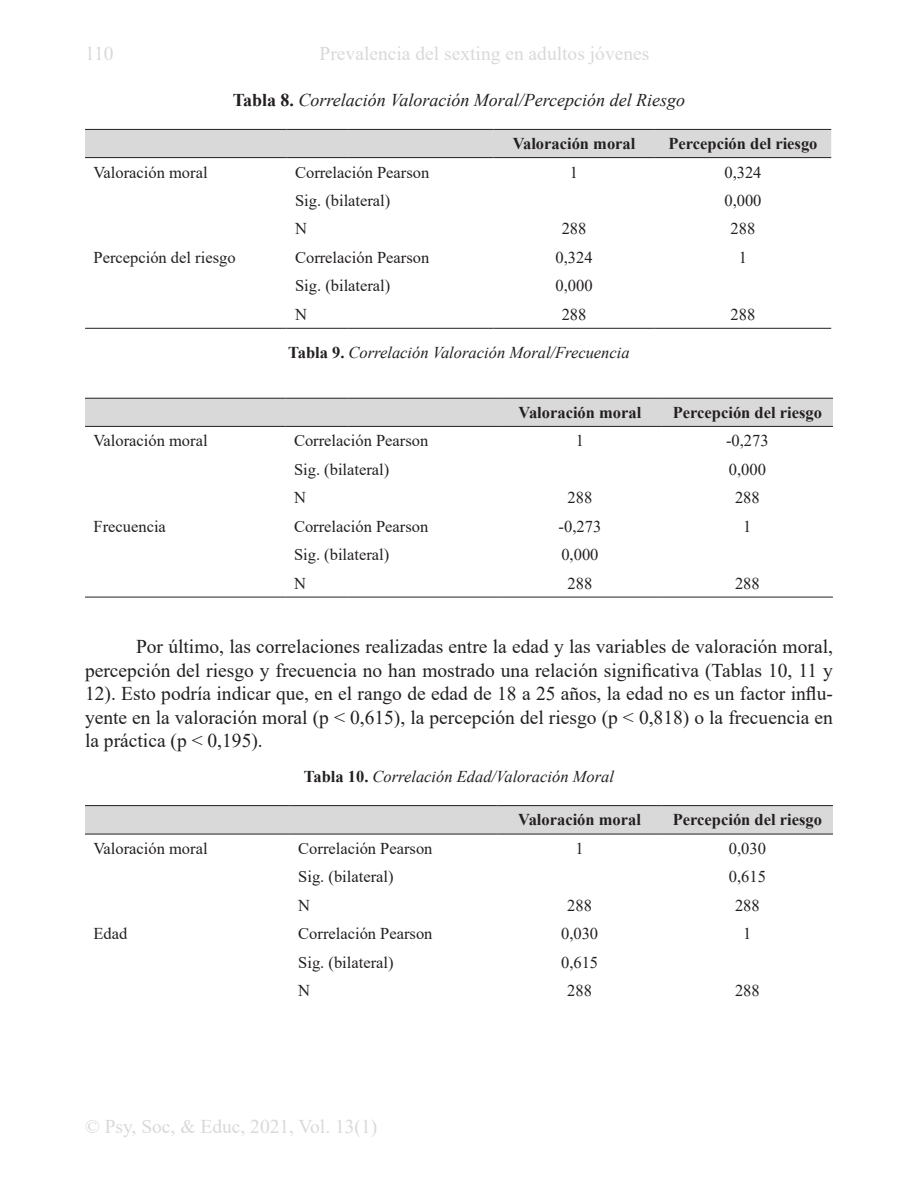
<style>
.page{position:relative;width:918px;height:1188px;background:#fff}
.page>*{position:absolute;margin:0;border:0;box-sizing:border-box;transform-origin:0 0}
.PARRAFOS{font:19.5px/23.4px "Times New Roman";color:#231f20;text-align:justify}
.t1{font:19.5px "Times New Roman";color:#d9d9d9}
.TITULO_TABLA{font:italic 18px "Times New Roman";color:#231f20}
.TEXTO_TABLA{font:16.5px "Times New Roman";color:#231f20}
.TEXTO_TABLA-2{font:700 16.5px "Times New Roman";color:#231f20}
.TITULO_TABLA-2{font:italic 16.5px "Times New Roman";color:#231f20}
.s1{font-weight:700;font-style:normal}
</style>
<div class="page">
<div style="left:85px;top:130px;width:746px;height:27px;background:#d9d9d9"></div>
<hr style="left:85px;top:129px;width:202px;height:1px;background:#231f20">
<hr style="left:287px;top:129px;width:62px;height:1px;background:#231f20">
<hr style="left:349px;top:129px;width:144px;height:1px;background:#231f20">
<hr style="left:493px;top:129px;width:162px;height:1px;background:#231f20">
<hr style="left:655px;top:129px;width:176px;height:1px;background:#231f20">
<hr style="left:85px;top:157px;width:202px;height:1px;background:#231f20">
<hr style="left:287px;top:157px;width:62px;height:1px;background:#231f20">
<hr style="left:349px;top:157px;width:144px;height:1px;background:#231f20">
<hr style="left:493px;top:157px;width:162px;height:1px;background:#231f20">
<hr style="left:655px;top:157px;width:176px;height:1px;background:#231f20">
<hr style="left:85px;top:328px;width:202px;height:1px;background:#231f20">
<hr style="left:287px;top:328px;width:62px;height:1px;background:#231f20">
<hr style="left:349px;top:328px;width:144px;height:1px;background:#231f20">
<hr style="left:493px;top:328px;width:162px;height:1px;background:#231f20">
<hr style="left:655px;top:328px;width:176px;height:1px;background:#231f20">
<div style="left:85px;top:399px;width:748px;height:27px;background:#d9d9d9"></div>
<hr style="left:85px;top:398px;width:201px;height:1px;background:#231f20">
<hr style="left:286px;top:398px;width:62px;height:1px;background:#231f20">
<hr style="left:348px;top:398px;width:150px;height:1px;background:#231f20">
<hr style="left:498px;top:398px;width:164px;height:1px;background:#231f20">
<hr style="left:662px;top:398px;width:171px;height:1px;background:#231f20">
<hr style="left:85px;top:426px;width:201px;height:1px;background:#231f20">
<hr style="left:286px;top:426px;width:62px;height:1px;background:#231f20">
<hr style="left:348px;top:426px;width:150px;height:1px;background:#231f20">
<hr style="left:498px;top:426px;width:164px;height:1px;background:#231f20">
<hr style="left:662px;top:426px;width:171px;height:1px;background:#231f20">
<hr style="left:85px;top:597px;width:201px;height:1px;background:#231f20">
<hr style="left:286px;top:597px;width:62px;height:1px;background:#231f20">
<hr style="left:348px;top:597px;width:150px;height:1px;background:#231f20">
<hr style="left:498px;top:597px;width:164px;height:1px;background:#231f20">
<hr style="left:662px;top:597px;width:171px;height:1px;background:#231f20">
<svg style="left:85px;top:806px;width:748px;height:28px;background:#d5d5d5"></svg>
<hr style="left:85px;top:805px;width:205px;height:1px;background:#231f20">
<hr style="left:290px;top:805px;width:62px;height:1px;background:#231f20">
<hr style="left:352px;top:805px;width:145px;height:1px;background:#231f20">
<hr style="left:497px;top:805px;width:165px;height:1px;background:#231f20">
<hr style="left:662px;top:805px;width:171px;height:1px;background:#231f20">
<hr style="left:85px;top:834px;width:205px;height:1px;background:#231f20">
<hr style="left:290px;top:834px;width:62px;height:1px;background:#231f20">
<hr style="left:352px;top:834px;width:145px;height:1px;background:#231f20">
<hr style="left:497px;top:834px;width:165px;height:1px;background:#231f20">
<hr style="left:662px;top:834px;width:171px;height:1px;background:#231f20">
<p class="t1" style="left:85px;top:40px;width:30px">110</p>
<p class="t1" style="left:320px;top:40px;width:331px">Prevalencia del sexting en adultos jóvenes</p>
<p class="TITULO_TABLA" style="left:233px;top:88px;width:454px"><span class="s1">Tabla 8.</span> Correlación Valoración Moral/Percepción del Riesgo</p>
<p class="TEXTO_TABLA-2" style="left:513px;top:132px;width:124px">Valoración moral</p>
<p class="TEXTO_TABLA-2" style="left:668px;top:132px;width:151px">Percepción del riesgo</p>
<p class="TEXTO_TABLA" style="left:94px;top:160px;width:116px">Valoración moral</p>
<p class="TEXTO_TABLA" style="left:295px;top:160px;width:136px">Correlación Pearson</p>
<p class="TEXTO_TABLA" style="left:570px;top:160px;width:10px">1</p>
<p class="TEXTO_TABLA" style="left:724px;top:160px;width:39px">0,324</p>
<p class="TEXTO_TABLA" style="left:295px;top:189px;width:97px">Sig. (bilateral)</p>
<p class="TEXTO_TABLA" style="left:724px;top:189px;width:39px">0,000</p>
<p class="TEXTO_TABLA" style="left:295px;top:217px;width:13px">N</p>
<p class="TEXTO_TABLA" style="left:562px;top:217px;width:26px">288</p>
<p class="TEXTO_TABLA" style="left:731px;top:217px;width:26px">288</p>
<p class="TEXTO_TABLA" style="left:94px;top:246px;width:144px">Percepción del riesgo</p>
<p class="TEXTO_TABLA" style="left:295px;top:246px;width:136px">Correlación Pearson</p>
<p class="TEXTO_TABLA" style="left:556px;top:246px;width:39px">0,324</p>
<p class="TEXTO_TABLA" style="left:739px;top:246px;width:10px">1</p>
<p class="TEXTO_TABLA" style="left:295px;top:274px;width:97px">Sig. (bilateral)</p>
<p class="TEXTO_TABLA" style="left:556px;top:274px;width:39px">0,000</p>
<p class="TEXTO_TABLA" style="left:295px;top:303px;width:13px">N</p>
<p class="TEXTO_TABLA" style="left:562px;top:303px;width:26px">288</p>
<p class="TEXTO_TABLA" style="left:731px;top:303px;width:26px">288</p>
<p class="TITULO_TABLA-2" style="left:288px;top:341px;width:343px"><span class="s1">Tabla 9.</span> Correlación Valoración Moral/Frecuencia</p>
<p class="TEXTO_TABLA-2" style="left:519px;top:400px;width:124px">Valoración moral</p>
<p class="TEXTO_TABLA-2" style="left:673px;top:400px;width:151px">Percepción del riesgo</p>
<p class="TEXTO_TABLA" style="left:94px;top:429px;width:116px">Valoración moral</p>
<p class="TEXTO_TABLA" style="left:294px;top:429px;width:136px">Correlación Pearson</p>
<p class="TEXTO_TABLA" style="left:576px;top:429px;width:10px">1</p>
<p class="TEXTO_TABLA" style="left:726px;top:429px;width:44px">-0,273</p>
<p class="TEXTO_TABLA" style="left:294px;top:458px;width:97px">Sig. (bilateral)</p>
<p class="TEXTO_TABLA" style="left:729px;top:458px;width:39px">0,000</p>
<p class="TEXTO_TABLA" style="left:294px;top:486px;width:13px">N</p>
<p class="TEXTO_TABLA" style="left:568px;top:486px;width:26px">288</p>
<p class="TEXTO_TABLA" style="left:735px;top:486px;width:26px">288</p>
<p class="TEXTO_TABLA" style="left:94px;top:515px;width:74px">Frecuencia</p>
<p class="TEXTO_TABLA" style="left:294px;top:515px;width:136px">Correlación Pearson</p>
<p class="TEXTO_TABLA" style="left:559px;top:515px;width:44px">-0,273</p>
<p class="TEXTO_TABLA" style="left:743px;top:515px;width:10px">1</p>
<p class="TEXTO_TABLA" style="left:294px;top:543px;width:97px">Sig. (bilateral)</p>
<p class="TEXTO_TABLA" style="left:561px;top:543px;width:39px">0,000</p>
<p class="TEXTO_TABLA" style="left:294px;top:571px;width:13px">N</p>
<p class="TEXTO_TABLA" style="left:568px;top:571px;width:26px">288</p>
<p class="TEXTO_TABLA" style="left:735px;top:571px;width:26px">288</p>
<p class="PARRAFOS" style="left:85px;top:635px;width:749px;text-indent:51px">Por último, las correlaciones realizadas entre la edad y las variables de valoración moral, percepción del riesgo y frecuencia no han mostrado una relación significativa (Tablas 10, 11 y 12). Esto podría indicar que, en el rango de edad de 18 a 25 años, la edad no es un factor influ&shy;yente en la valoración moral (p &lt; 0,615), la percepción del riesgo (p &lt; 0,818) o la frecuencia en la práctica (p &lt; 0,195).</p>
<p class="TITULO_TABLA-2" style="left:304px;top:765px;width:312px"><span class="s1">Tabla 10.</span> Correlación Edad/Valoración Moral</p>
<p class="TEXTO_TABLA-2" style="left:518px;top:808px;width:124px">Valoración moral</p>
<p class="TEXTO_TABLA-2" style="left:673px;top:808px;width:151px">Percepción del riesgo</p>
<p class="TEXTO_TABLA" style="left:94px;top:837px;width:116px">Valoración moral</p>
<p class="TEXTO_TABLA" style="left:298px;top:837px;width:136px">Correlación Pearson</p>
<p class="TEXTO_TABLA" style="left:576px;top:837px;width:10px">1</p>
<p class="TEXTO_TABLA" style="left:729px;top:837px;width:39px">0,030</p>
<p class="TEXTO_TABLA" style="left:298px;top:865px;width:97px">Sig. (bilateral)</p>
<p class="TEXTO_TABLA" style="left:729px;top:865px;width:39px">0,615</p>
<p class="TEXTO_TABLA" style="left:298px;top:894px;width:13px">N</p>
<p class="TEXTO_TABLA" style="left:567px;top:894px;width:26px">288</p>
<p class="TEXTO_TABLA" style="left:735px;top:894px;width:26px">288</p>
<p class="TEXTO_TABLA" style="left:94px;top:922px;width:35px">Edad</p>
<p class="TEXTO_TABLA" style="left:298px;top:922px;width:136px">Correlación Pearson</p>
<p class="TEXTO_TABLA" style="left:561px;top:922px;width:39px">0,030</p>
<p class="TEXTO_TABLA" style="left:743px;top:922px;width:10px">1</p>
<p class="TEXTO_TABLA" style="left:298px;top:951px;width:97px">Sig. (bilateral)</p>
<p class="TEXTO_TABLA" style="left:561px;top:951px;width:39px">0,615</p>
<p class="TEXTO_TABLA" style="left:298px;top:979px;width:13px">N</p>
<p class="TEXTO_TABLA" style="left:567px;top:979px;width:26px">288</p>
<p class="TEXTO_TABLA" style="left:735px;top:979px;width:26px">288</p>
<p class="t1" style="left:85px;top:1113px;width:294px">© Psy, Soc, &amp; Educ, 2021, Vol. 13(1)</p>
</div>
